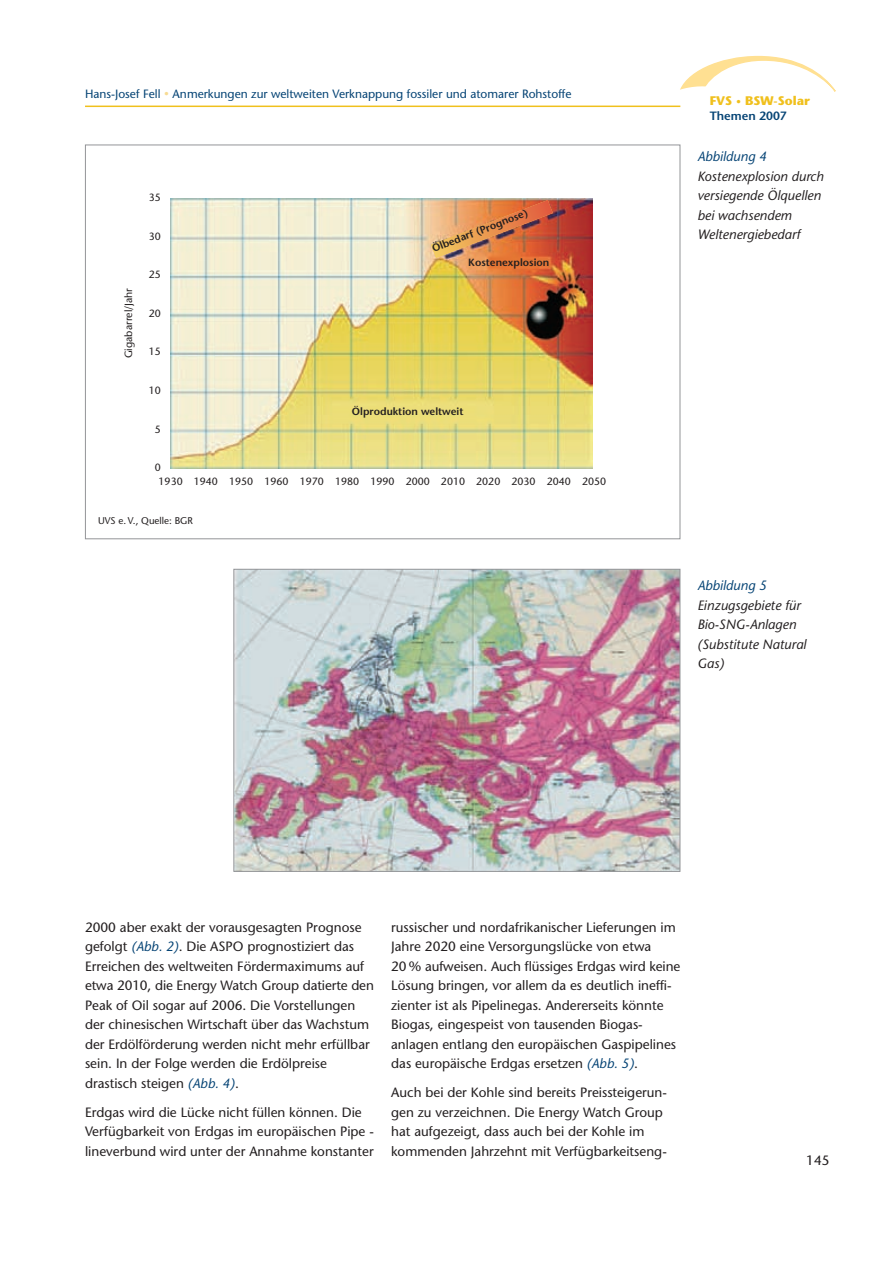
<style>
.page{position:relative;width:893px;height:1263px;background:#fff}
.page>*{position:absolute;margin:0;border:0;box-sizing:border-box;transform-origin:0 0}
.t1{font:13.5px/19.5px "Stone Sans";color:#231f20}
.t2{font:italic 13.5px/19.5px "Stone Sans";color:#231f20}
.t3{font:italic 13.5px "Stone Sans";color:#064475}
.t4{font:700 12.45px "Stone Sans";color:#f0c01d}
.t5{font:12px "Stone Sans";color:#064475}
.t6{font:600 12px "Stone Sans";color:#064475}
.t7{font:10.5px/14.2px "Stone Sans";color:#231f20}
.t8{font:600 10.5px "Stone Sans";color:#231f20}
.t9{font:9.75px "Stone Sans";color:#231f20}
.s1{font-size:9.75px;color:#f7db93}
.s2{font-size:9.75px}
.s3{font-style:italic;color:#064475}
</style>
<div class="page">
<hr style="left:85px;top:106px;width:595px;height:1px;background:#f0c01d">
<svg style="left:680px;top:55px;width:156px;height:37px"></svg>
<img style="left:171px;top:198px;width:421px;height:270px">
<img style="left:431px;top:200px;width:122px;height:58px">
<img style="left:235px;top:571px;width:443px;height:299px">
<div style="left:233px;top:569px;width:447px;height:303px;border:1px solid #939598"></div>
<p class="t5" style="left:85px;top:89px;width:488px">Hans-Josef Fell <span class="s1">•</span> Anmerkungen zur weltweiten Verknappung fossiler und atomarer Rohstoffe</p>
<p class="t7" style="left:123px;top:358px;width:72px;rotate:-90deg">Gigabarrel/Jahr</p>
<p class="t7" style="left:149px;top:192px;width:14px">35</p>
<p class="t7" style="left:149px;top:230px;width:14px">30</p>
<p class="t7" style="left:149px;top:269px;width:14px">25</p>
<p class="t7" style="left:149px;top:307px;width:14px">20</p>
<p class="t7" style="left:149px;top:346px;width:14px">15</p>
<p class="t7" style="left:149px;top:384px;width:14px">10</p>
<p class="t7" style="left:155px;top:423px;width:8px">5</p>
<p class="t7" style="left:159px;top:461px;width:449px;text-indent:-4px">0<br>1930 1940 1950 1960 1970 1980 1990 2000 2010 2020 2030 2040 2050</p>
<p class="t8" style="left:431px;top:245px;width:103px;rotate:-21deg">Ölbedarf (Prognose)</p>
<p class="t8" style="left:468px;top:258px;width:83px">Kostenexplosion</p>
<p class="t8" style="left:352px;top:407px;width:113px">Ölproduktion weltweit</p>
<p class="t9" style="left:98px;top:517px;width:96px">UVS e. V., Quelle: BGR</p>
<p class="t4" style="left:710px;top:96px;width:102px">FVS <span class="s2">•</span> BSW-Solar</p>
<p class="t6" style="left:710px;top:111px;width:79px">Themen 2007</p>
<p class="t3" style="left:697px;top:151px;width:71px">Abbildung 4</p>
<p class="t2" style="left:697px;top:168px;width:128px">Kostenexplosion durch versiegende Ölquellen bei wachsendem<br>Weltenergiebedarf</p>
<p class="t3" style="left:697px;top:580px;width:71px">Abbildung 5</p>
<p class="t2" style="left:697px;top:597px;width:110px">Einzugsgebiete für<br>Bio-SNG-Anlagen (Substitute Natural<br>Gas)</p>
<p class="t1" style="left:85px;top:918px;width:290px">2000 aber exakt der vorausgesagten Prognose gefolgt <span class="s3">(Abb. 2)</span>. Die ASPO prognostiziert das Erreichen des weltweiten Fördermaximums auf etwa 2010, die Energy Watch Group datierte den Peak of Oil sogar auf 2006. Die Vorstel lun gen der chinesischen Wirtschaft über das Wachstum der Erdölförderung werden nicht mehr erfüllbar sein. In der Folge werden die Erdölpreise drastisch steigen <span class="s3">(Abb. 4)</span>.</p>
<p class="t1" style="left:85px;top:1104px;width:290px">Erdgas wird die Lücke nicht füllen können. Die<br>Verfügbarkeit von Erdgas im europäischen Pipe - lineverbund wird unter der Annahme konstanter</p>
<p class="t1" style="left:391px;top:918px;width:291px">russischer und nordafrikanischer Lieferungen im Jahre 2020 eine Versorgungslücke von etwa<br>20 % aufweisen. Auch flüssiges Erdgas wird keine Lösung bringen, vor allem da es deutlich ineffi - zienter ist als Pipelinegas. Andererseits könnte Biogas, eingespeist von tausenden Biogas - anlagen entlang den europäischen Gaspipelines das europäische Erdgas ersetzen <span class="s3">(Abb. 5)</span>.</p>
<p class="t1" style="left:391px;top:1084px;width:277px">Auch bei der Kohle sind bereits Preissteigerun - gen zu verzeichnen. Die Energy Watch Group hat aufgezeigt, dass auch bei der Kohle im kommenden Jahrzehnt mit Verfügbarkeitseng-</p>
<p class="t1" style="left:806px;top:1152px;width:25px">145</p>
</div>
